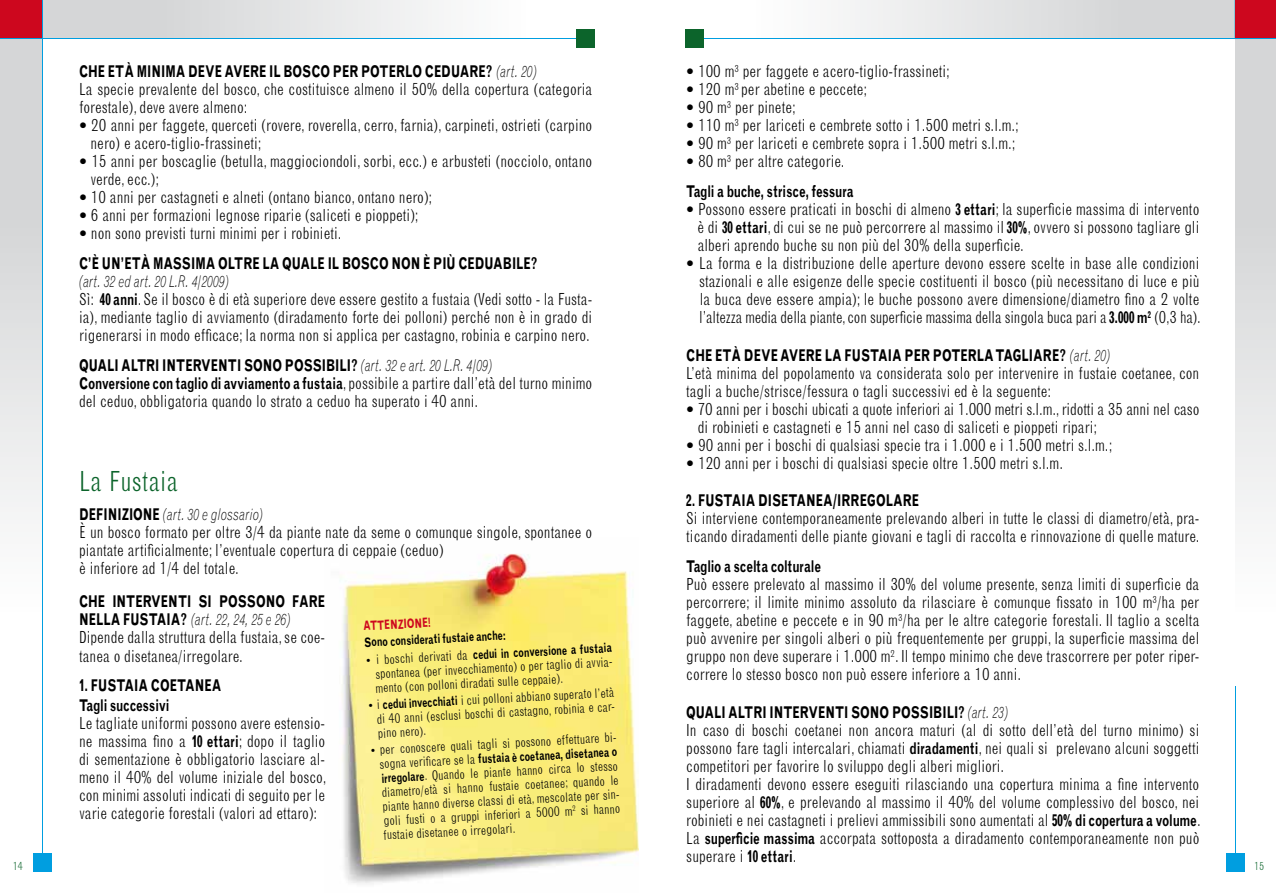
<style>
.page{position:relative;width:1276px;height:893px;background:#fff}
.page>*{position:absolute;margin:0;border:0;box-sizing:border-box;transform-origin:0 0}
.t1{font:300 condensed 27px "Grotesque";letter-spacing:.01em;color:#0c642b}
.t2{font:300 condensed 16.2px/18px "Grotesque";color:#000}
.t3{font:700 16.2px/30px "Grotesque";color:#000;scale:.7 1}
.t4{font:300 condensed 12.75px/14.2px "Grotesque";color:#000;text-align:justify}
.t5{font:700 12.75px "Grotesque";color:#000;scale:.7 1}
.t6{font:700 12.75px "Grotesque";color:#cd071e;scale:.7 1}
.t7{font:300 condensed 10.8px "Grotesque";color:#0c642b}
.s1{font-weight:700;font-stretch:normal}
.s2{font-style:italic;font-stretch:normal}
.s3{font-family:"Meta Plus";font-weight:500;font-stretch:normal}
.s4{font-family:"Meta Plus";font-weight:500}
.s5{font-weight:300;font-stretch:condensed}
</style>
<div class="page">
<svg style="left:43px;top:0;width:396px;height:38px;background:#e0e0e1"></svg>
<div style="left:0;top:0;width:43px;height:39px;background:#cd071e"></div>
<div style="left:0;top:39px;width:43px;height:647px;background:linear-gradient(to bottom,#cccdce,#fff)"></div>
<img style="left:0;top:39px;width:42px;height:1px">
<hr style="left:0;top:38px;width:583px;height:1px;background:#009ee0">
<div style="left:576px;top:29px;width:19px;height:19px;background:#0c642b"></div>
<hr style="left:42px;top:0;width:1px;height:861px;background:#009ee0">
<div style="left:33px;top:853px;width:19px;height:19px;background:#009ee0"></div>
<hr style="left:1234px;top:0;width:1px;height:861px;background:#009ee0">
<div style="left:1225px;top:853px;width:19px;height:19px;background:#009ee0"></div>
<svg style="left:843px;top:0;width:392px;height:38px"></svg>
<div style="left:1235px;top:0;width:41px;height:39px;background:#cd071e"></div>
<div style="left:1235px;top:39px;width:41px;height:647px;background:linear-gradient(to bottom,#cccdce,#fff)"></div>
<img style="left:1235px;top:39px;width:41px;height:1px">
<hr style="left:695px;top:38px;width:581px;height:1px;background:#009ee0">
<div style="left:685px;top:29px;width:19px;height:19px;background:#0c642b"></div>
<img style="left:341px;top:553px;width:297px;height:331px">
<p class="t2" style="left:79px;top:62px;width:514px"><span class="s1">CHE ETÀ MINIMA DEVE AVERE IL BOSCO PER POTERLO CEDUARE?</span> <span class="s2">(art. 20)<br></span>La specie prevalente del bosco, che costituisce almeno il 50% della copertura (categoria forestale), deve avere almeno:</p>
<p class="t2" style="left:91px;top:116px;width:503px;text-indent:-11px"><span class="s3">•</span> 20 anni per faggete, querceti (rovere, roverella, cerro, farnia), carpineti, ostrieti (carpino nero) e acero-tiglio-frassineti;</p>
<p class="t2" style="left:91px;top:152px;width:503px;text-indent:-11px"><span class="s3">•</span> 15 anni per boscaglie (betulla, maggiociondoli, sorbi, ecc.) e arbusteti (nocciolo, ontano verde, ecc.);</p>
<p class="t2" style="left:79px;top:188px;width:355px"><span class="s3">•</span> 10 anni per castagneti e alneti (ontano bianco, ontano nero);</p>
<p class="t2" style="left:79px;top:206px;width:341px"><span class="s3">•</span> 6 anni per formazioni legnose riparie (saliceti e pioppeti);</p>
<p class="t3" style="left:79px;top:219px;width:656px"><span class="s4">•</span> <span class="s5">non sono previsti turni minimi per i robinieti.<br></span>C’È UN’ETÀ MASSIMA OLTRE LA QUALE IL BOSCO NON È PIÙ CEDUABILE?</p>
<p class="t2" style="left:79px;top:272px;width:515px"><span class="s2">(art. 32 ed art. 20 L.R. 4/2009)<br></span>Sì: <span class="s1">40 anni</span>. Se il bosco è di età superiore deve essere gestito a fustaia (Vedi sotto - la Fusta&shy;ia), mediante taglio di avviamento (diradamento forte dei polloni) perché non è in grado di rigenerarsi in modo efficace; la norma non si applica per castagno, robinia e carpino nero.</p>
<p class="t2" style="left:79px;top:356px;width:515px"><span class="s1">QUALI ALTRI INTERVENTI SONO POSSIBILI?</span> <span class="s2">(art. 32 e art. 20 L.R. 4/09)<br></span><span class="s1">Conversione con taglio di avviamento a fustaia</span>, possibile a partire dall’età del turno minimo del ceduo, obbligatoria quando lo strato a ceduo ha superato i 40 anni.</p>
<p class="t2" style="left:686px;top:62px;width:265px"><span class="s3">•</span> 100 m<sup>3</sup> per faggete e acero-tiglio-frassineti;</p>
<p class="t2" style="left:686px;top:80px;width:183px"><span class="s3">•</span> 120 m<sup>3</sup> per abetine e peccete;</p>
<p class="t2" style="left:686px;top:98px;width:111px"><span class="s3">•</span> 90 m<sup>3</sup> per pinete;</p>
<p class="t2" style="left:686px;top:116px;width:334px"><span class="s3">•</span> 110 m<sup>3</sup> per lariceti e cembrete sotto i 1.500 metri s.l.m.;</p>
<p class="t2" style="left:686px;top:134px;width:331px"><span class="s3">•</span> 90 m<sup>3</sup> per lariceti e cembrete sopra i 1.500 metri s.l.m.;</p>
<p class="t3" style="left:686px;top:147px;width:241px"><span class="s4">•</span> <span class="s5">80 m</span><sup>3</sup> <span class="s5">per altre categorie.<br></span>Tagli a buche, strisce, fessura</p>
<p class="t2" style="left:697px;top:200px;width:503px;text-align:justify;text-indent:-11px"><span class="s3">•</span> Possono essere praticati in boschi di almeno <span class="s1">3 ettari</span>; la superficie massima di intervento è di <span class="s1">30 ettari</span>, di cui se ne può percorrere al massimo il <span class="s1">30%</span>, ovvero si possono tagliare gli alberi aprendo buche su non più del 30% della superficie.</p>
<p class="t2" style="left:699px;top:254px;width:503px;text-align:justify;text-indent:-13px"><span class="s3">•</span> La forma e la distribuzione delle aperture devono essere scelte in base alle condizioni stazionali e alle esigenze delle specie costituenti il bosco (più necessitano di luce e più la buca deve essere ampia); le buche possono avere dimensione/diametro fino a 2 volte l’altezza media della piante, con superficie massima della singola buca pari a <span class="s1">3.000 m</span><sup>2</sup> (0,3 ha).</p>
<p class="t2" style="left:686px;top:346px;width:514px"><span class="s1">CHE ETÀ DEVE AVERE LA FUSTAIA PER POTERLA TAGLIARE?</span> <span class="s2">(art. 20)<br></span>L’età minima del popolamento va considerata solo per intervenire in fustaie coetanee, con tagli a buche/strisce/fessura o tagli successivi ed è la seguente:</p>
<p class="t2" style="left:697px;top:400px;width:503px;text-indent:-11px"><span class="s3">•</span> 70 anni per i boschi ubicati a quote inferiori ai 1.000 metri s.l.m., ridotti a 35 anni nel caso di robinieti e castagneti e 15 anni nel caso di saliceti e pioppeti ripari;</p>
<p class="t2" style="left:686px;top:436px;width:427px"><span class="s3">•</span> 90 anni per i boschi di qualsiasi specie tra i 1.000 e i 1.500 metri s.l.m.;</p>
<p class="t2" style="left:686px;top:454px;width:378px"><span class="s3">•</span> 120 anni per i boschi di qualsiasi specie oltre 1.500 metri s.l.m.</p>
<p class="t3" style="left:686px;top:486px;width:334px">2. FUSTAIA DISETANEA/IRREGOLARE</p>
<p class="t2" style="left:686px;top:509px;width:515px">Si interviene contemporaneamente prelevando alberi in tutte le classi di diametro/età, pra&shy;ticando diradamenti delle piante giovani e tagli di raccolta e rinnovazione di quelle mature.</p>
<p class="t3" style="left:686px;top:552px;width:194px">Taglio a scelta colturale</p>
<p class="t2" style="left:686px;top:575px;width:515px;text-align:justify">Può essere prelevato al massimo il 30% del volume presente, senza limiti di superficie da percorrere; il limite minimo assoluto da rilasciare è comunque fissato in 100 m<sup>3</sup>/ha per faggete, abetine e peccete e in 90 m<sup>3</sup>/ha per le altre categorie forestali. Il taglio a scelta può avvenire per singoli alberi o più frequentemente per gruppi, la superficie massima del gruppo non deve superare i 1.000 m<sup>2</sup>. Il tempo minimo che deve trascorrere per poter riper&shy;correre lo stesso bosco non può essere inferiore a 10 anni.</p>
<p class="t2" style="left:686px;top:703px;width:516px"><span class="s1">QUALI ALTRI INTERVENTI SONO POSSIBILI?</span> <span class="s2">(art. 23)<br></span>In caso di boschi coetanei non ancora maturi (al di sotto dell’età del turno minimo) si possono fare tagli intercalari, chiamati <span class="s1">diradamenti</span>, nei quali si prelevano alcuni soggetti competitori per favorire lo sviluppo degli alberi migliori.<br>I diradamenti devono essere eseguiti rilasciando una copertura minima a fine intervento superiore al <span class="s1">60%</span>, e prelevando al massimo il 40% del volume complessivo del bosco, nei robinieti e nei castagneti i prelievi ammissibili sono aumentati al <span class="s1">50% di copertura a volume</span>.<br>La <span class="s1">superficie massima</span> accorpata sottoposta a diradamento contemporaneamente non può superare i <span class="s1">10 ettari</span>.</p>
<h1 class="t1" style="left:79px;top:465px;width:100px">La Fustaia</h1>
<p class="t2" style="left:79px;top:505px;width:515px"><span class="s1">DEFINIZIONE</span> <span class="s2">(art. 30 e glossario)<br></span>È un bosco formato per oltre 3/4 da piante nate da seme o comunque singole, spontanee o piantate artificialmente; l’eventuale copertura di ceppaie (ceduo)<br>è inferiore ad 1/4 del totale.</p>
<p class="t2" style="left:79px;top:593px;width:248px"><span class="s1">CHE INTERVENTI SI POSSONO FARE NELLA FUSTAIA?</span> <span class="s2">(art. 22, 24, 25 e 26)<br></span>Dipende dalla struttura della fustaia, se coe&shy;tanea o disetanea/irregolare.</p>
<p class="t3" style="left:79px;top:676px;width:205px;line-height:19.5px">1. FUSTAIA COETANEA<br>Tagli successivi</p>
<p class="t2" style="left:79px;top:714px;width:249px;text-align:justify">Le tagliate uniformi possono avere estensio&shy;ne massima fino a <span class="s1">10 ettari</span>; dopo il taglio di sementazione è obbligatorio lasciare al&shy;meno il 40% del volume iniziale del bosco, con minimi assoluti indicati di seguito per le varie categorie forestali (valori ad ettaro):</p>
<p class="t6" style="left:363px;top:618px;width:98px;rotate:-3deg">ATTENZIONE!</p>
<p class="t5" style="left:364px;top:635px;width:204px;rotate:-3deg">Sono considerati fustaie anche:</p>
<p class="t4" style="left:374px;top:653px;width:239px;text-indent:-9px;rotate:-3deg">• i boschi derivati da <span class="s1">cedui in conversione a fustaia </span>spontanea (per invecchiamento) o per taglio di avvia&shy;mento (con polloni diradati sulle ceppaie).</p>
<p class="t4" style="left:376px;top:697px;width:240px;text-indent:-9px;rotate:-3deg">• i <span class="s1">cedui invecchiati</span> i cui polloni abbiano superato l’età di 40 anni (esclusi boschi di castagno, robinia e car&shy;pino nero).</p>
<p class="t4" style="left:378px;top:742px;width:239px;text-indent:-9px;rotate:-3deg">• per conoscere quali tagli si possono effettuare bi&shy;sogna verifi care se la <span class="s1">fustaia è coetanea, disetanea o irregolare</span>. Quando le piante hanno circa lo stesso diametro/età si hanno fustaie coetanee; quando le piante hanno diverse classi di età, mescolate per sin&shy;goli fusti o a gruppi inferiori a 5000 m<sup>2</sup> si hanno fustaie disetanee o irregolari.</p>
<p class="t7" style="left:13px;top:859px;width:12px">14</p>
<p class="t7" style="left:1254px;top:859px;width:12px">15</p>
</div>
